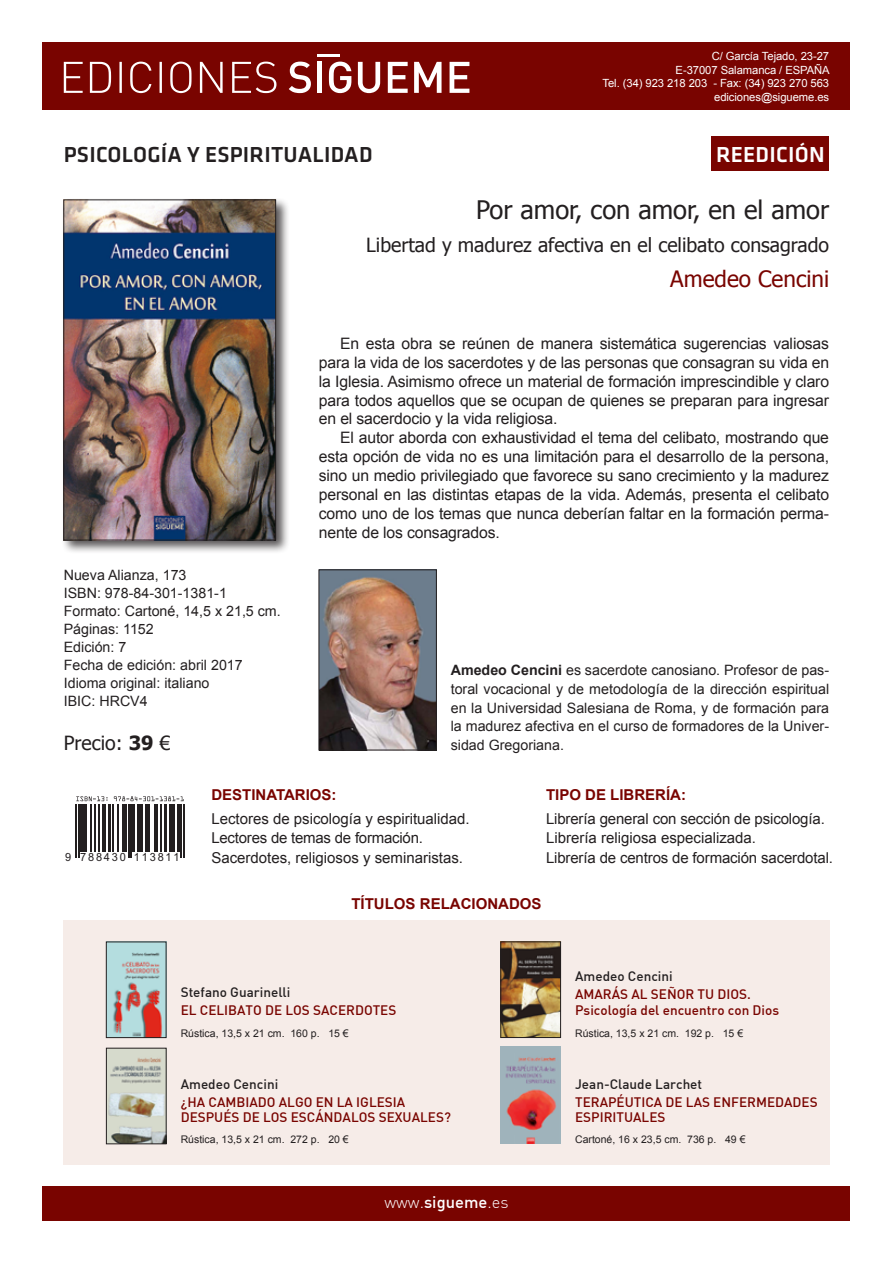
<style>
.page{position:relative;width:893px;height:1263px;background:#fff}
.page>*{position:absolute;margin:0;border:0;box-sizing:border-box;transform-origin:0 0}
.t1{font:25.5px "Tahoma";color:#231f20}
.t2{font:500 22.5px "Klavika";letter-spacing:.01em;color:#231f20}
.t3{font:22.5px "Tahoma";color:#790400}
.t4{font:500 22.5px "Klavika";letter-spacing:.01em;color:#fff}
.t5{font:19.5px "Tahoma";color:#231f20}
.t6{font:300 16.5px "DIN";color:#fff}
.t7{font:15.75px/18.9px "Arial";letter-spacing:-.01em;color:#231f20;text-align:justify}
.t8{font:15px/19.5px "Arial";color:#231f20}
.t9{font:700 15px "Arial";color:#790400}
.t10{font:14.25px/18px "Arial";color:#231f20}
.t11{font:500 13.5px/15px "DIN";color:#790400}
.t12{font:500 13.5px "DIN";color:#231f20}
.t13{font:11.25px/13.5px "Arial";letter-spacing:-.005em;color:#fff;text-align:right}
.t14{font:11.25px "Arial";letter-spacing:.17em;color:#231f20}
.t15{font:10.5px "Arial";color:#231f20}
.s1{font-weight:700}
.s2{font-weight:500}
</style>
<div class="page">
<div style="left:43px;top:1186px;width:807px;height:34px;background:#790400"></div>
<div style="left:712px;top:136px;width:117px;height:34px;background:#790400"></div>
<div style="left:61px;top:198px;width:229px;height:356px;background:#231f20;opacity:.75"></div>
<img style="left:66px;top:202px;width:208px;height:336px">
<div style="left:64px;top:200px;width:212px;height:340px;border:1px solid #231f20"></div>
<img style="left:321px;top:572px;width:113px;height:176px">
<div style="left:319px;top:570px;width:117px;height:180px;border:1px solid #231f20"></div>
<div style="left:64px;top:921px;width:766px;height:244px;background:#f6ece8"></div>
<img style="left:108px;top:944px;width:56px;height:92px">
<div style="left:106px;top:942px;width:60px;height:96px;border:1px solid #231f20"></div>
<svg style="left:76px;top:796px;width:32px;height:5px"></svg>
<svg style="left:114px;top:796px;width:70px;height:5px"></svg>
<hr style="left:76px;top:804px;width:1px;height:54px;background:#231f20">
<hr style="left:78px;top:804px;width:1px;height:54px;background:#231f20">
<hr style="left:80px;top:804px;width:4px;height:48px;background:#231f20">
<hr style="left:85px;top:804px;width:2px;height:48px;background:#231f20">
<hr style="left:91px;top:804px;width:1px;height:48px;background:#231f20">
<hr style="left:94px;top:804px;width:1px;height:48px;background:#231f20">
<hr style="left:99px;top:804px;width:1px;height:48px;background:#231f20">
<hr style="left:102px;top:804px;width:1px;height:48px;background:#231f20">
<hr style="left:104px;top:804px;width:1px;height:48px;background:#231f20">
<hr style="left:109px;top:804px;width:2px;height:48px;background:#231f20">
<hr style="left:112px;top:804px;width:1px;height:48px;background:#231f20">
<hr style="left:118px;top:804px;width:1px;height:48px;background:#231f20">
<hr style="left:122px;top:804px;width:3px;height:48px;background:#231f20">
<hr style="left:126px;top:804px;width:1px;height:48px;background:#231f20">
<hr style="left:128px;top:804px;width:1px;height:54px;background:#231f20">
<hr style="left:130px;top:804px;width:2px;height:54px;background:#231f20">
<hr style="left:133px;top:804px;width:2px;height:48px;background:#231f20">
<hr style="left:137px;top:804px;width:3px;height:48px;background:#231f20">
<hr style="left:141px;top:804px;width:2px;height:48px;background:#231f20">
<hr style="left:145px;top:804px;width:3px;height:48px;background:#231f20">
<hr style="left:149px;top:804px;width:1px;height:48px;background:#231f20">
<hr style="left:154px;top:804px;width:2px;height:48px;background:#231f20">
<hr style="left:157px;top:804px;width:1px;height:48px;background:#231f20">
<hr style="left:160px;top:804px;width:1px;height:48px;background:#231f20">
<hr style="left:165px;top:804px;width:2px;height:48px;background:#231f20">
<hr style="left:169px;top:804px;width:3px;height:48px;background:#231f20">
<hr style="left:173px;top:804px;width:2px;height:48px;background:#231f20">
<hr style="left:177px;top:804px;width:3px;height:48px;background:#231f20">
<hr style="left:181px;top:804px;width:1px;height:54px;background:#231f20">
<hr style="left:183px;top:804px;width:1px;height:54px;background:#231f20">
<img style="left:108px;top:1050px;width:56px;height:92px">
<div style="left:106px;top:1048px;width:60px;height:96px;border:1px solid #231f20"></div>
<img style="left:503px;top:944px;width:56px;height:91px">
<div style="left:501px;top:942px;width:60px;height:95px;border:1px solid #231f20"></div>
<div style="left:43px;top:43px;width:807px;height:67px;background:#790400"></div>
<hr style="left:317px;top:54px;width:23px;height:2px;background:#fff">
<svg style="left:289px;top:62px;width:22px;height:31px"></svg>
<div style="left:317px;top:62px;width:5px;height:31px;background:#fff"></div>
<svg style="left:329px;top:62px;width:22px;height:31px"></svg>
<svg style="left:358px;top:62px;width:22px;height:31px"></svg>
<svg style="left:388px;top:62px;width:20px;height:31px"></svg>
<svg style="left:414px;top:62px;width:28px;height:31px"></svg>
<svg style="left:450px;top:62px;width:19px;height:31px"></svg>
<svg style="left:64px;top:62px;width:212px;height:31px"></svg>
<img style="left:501px;top:1047px;width:59px;height:97px">
<p class="t13" style="left:603px;top:50px;width:229px">C/ García Tejado, 23-27<br>E-37007 Salamanca / ESPAÑA<br>Tel. (34) 923 218 203 - Fax: (34) 923 270 563 ediciones@sigueme.es</p>
<h2 class="t2" style="left:64px;top:142px;width:310px">PSICOLOGÍA Y ESPIRITUALIDAD</h2>
<h2 class="t4" style="left:716px;top:142px;width:110px">REEDICIÓN</h2>
<h1 class="t1" style="left:476px;top:194px;width:355px">Por amor, con amor, en el amor</h1>
<p class="t5" style="left:366px;top:232px;width:464px">Libertad y madurez afectiva en el celibato consagrado</p>
<h2 class="t3" style="left:670px;top:265px;width:160px">Amedeo Cencini</h2>
<p class="t10" style="left:64px;top:566px;width:219px">Nueva Alianza, 173<br>ISBN: 978-84-301-1381-1<br>Formato: Cartoné, 14,5 x 21,5 cm.<br>Páginas: 1152<br>Edición: 7<br>Fecha de edición: abril 2017<br>Idioma original: italiano<br>IBIC: HRCV4</p>
<p class="t5" style="left:64px;top:730px;width:108px">Precio: <span class="s1">39</span> €</p>
<p class="t7" style="left:319px;top:334px;width:512px;text-indent:21px">En esta obra se reúnen de manera sistemática sugerencias valiosas para la vida de los sacerdotes y de las personas que consagran su vida en la Iglesia. Asimismo ofrece un material de formación imprescindible y claro para todos aquellos que se ocupan de quienes se preparan para ingresar en el sacerdocio y la vida religiosa.</p>
<p class="t7" style="left:319px;top:428px;width:512px;text-indent:21px">El autor aborda con exhaustividad el tema del celibato, mostrando que esta opción de vida no es una limitación para el desarrollo de la persona, sino un medio privilegiado que favorece su sano crecimiento y la madurez personal en las distintas etapas de la vida. Además, presenta el celibato como uno de los temas que nunca deberían faltar en la formación perma&shy;nente de los consagrados.</p>
<p class="t10" style="left:451px;top:661px;width:380px;line-height:18.8px;text-align:justify"><span class="s1">Amedeo Cencini</span> es sacerdote canosiano. Profesor de pas&shy;toral vocacional y de metodología de la dirección espiritual en la Universidad Salesiana de Roma, y de formación para la madurez afectiva en el curso de formadores de la Univer&shy;sidad Gregoriana.</p>
<p class="t9" style="left:211px;top:785px;width:127px">DESTINATARIOS:</p>
<p class="t8" style="left:211px;top:809px;width:260px">Lectores de psicología y espiritualidad.<br>Lectores de temas de formación.</p>
<p class="t14" style="left:65px;top:850px;width:116px">9 788430 113811</p>
<p class="t8" style="left:211px;top:848px;width:253px">Sacerdotes, religiosos y seminaristas.</p>
<p class="t9" style="left:546px;top:785px;width:142px">TIPO DE LIBRERÍA:</p>
<p class="t8" style="left:546px;top:809px;width:289px">Librería general con sección de psicología.<br>Librería religiosa especializada.<br>Librería de centros de formación sacerdotal.</p>
<p class="t9" style="left:351px;top:894px;width:192px">TÍTULOS RELACIONADOS</p>
<p class="t12" style="left:181px;top:984px;width:111px">Stefano Guarinelli</p>
<p class="t11" style="left:181px;top:1002px;width:217px">EL CELIBATO DE LOS SACERDOTES</p>
<p class="t15" style="left:181px;top:1026px;width:170px">Rústica, 13,5 x 21 cm. 160 p. 15 €</p>
<p class="t12" style="left:181px;top:1075px;width:99px">Amedeo Cencini</p>
<p class="t11" style="left:181px;top:1094px;width:272px">¿HA CAMBIADO ALGO EN LA IGLESIA<br>DESPUÉS DE LOS ESCÁNDALOS SEXUALES?</p>
<p class="t15" style="left:181px;top:1132px;width:170px">Rústica, 13,5 x 21 cm. 272 p. 20 €</p>
<p class="t6" style="left:384px;top:1192px;width:126px">www.<span class="s2">sigueme</span>.es</p>
<p class="t12" style="left:575px;top:967px;width:99px">Amedeo Cencini</p>
<p class="t11" style="left:575px;top:985px;width:205px;line-height:16.5px">AMARÁS AL SEÑOR TU DIOS.<br>Psicología del encuentro con Dios</p>
<p class="t15" style="left:575px;top:1026px;width:170px">Rústica, 13,5 x 21 cm. 192 p. 15 €</p>
<p class="t12" style="left:575px;top:1075px;width:129px">Jean-Claude Larchet</p>
<p class="t11" style="left:575px;top:1094px;width:244px">TERAPÉUTICA DE LAS ENFERMEDADES<br>ESPIRITUALES</p>
<p class="t15" style="left:575px;top:1132px;width:172px">Cartoné, 16 x 23,5 cm. 736 p. 49 €</p>
</div>
